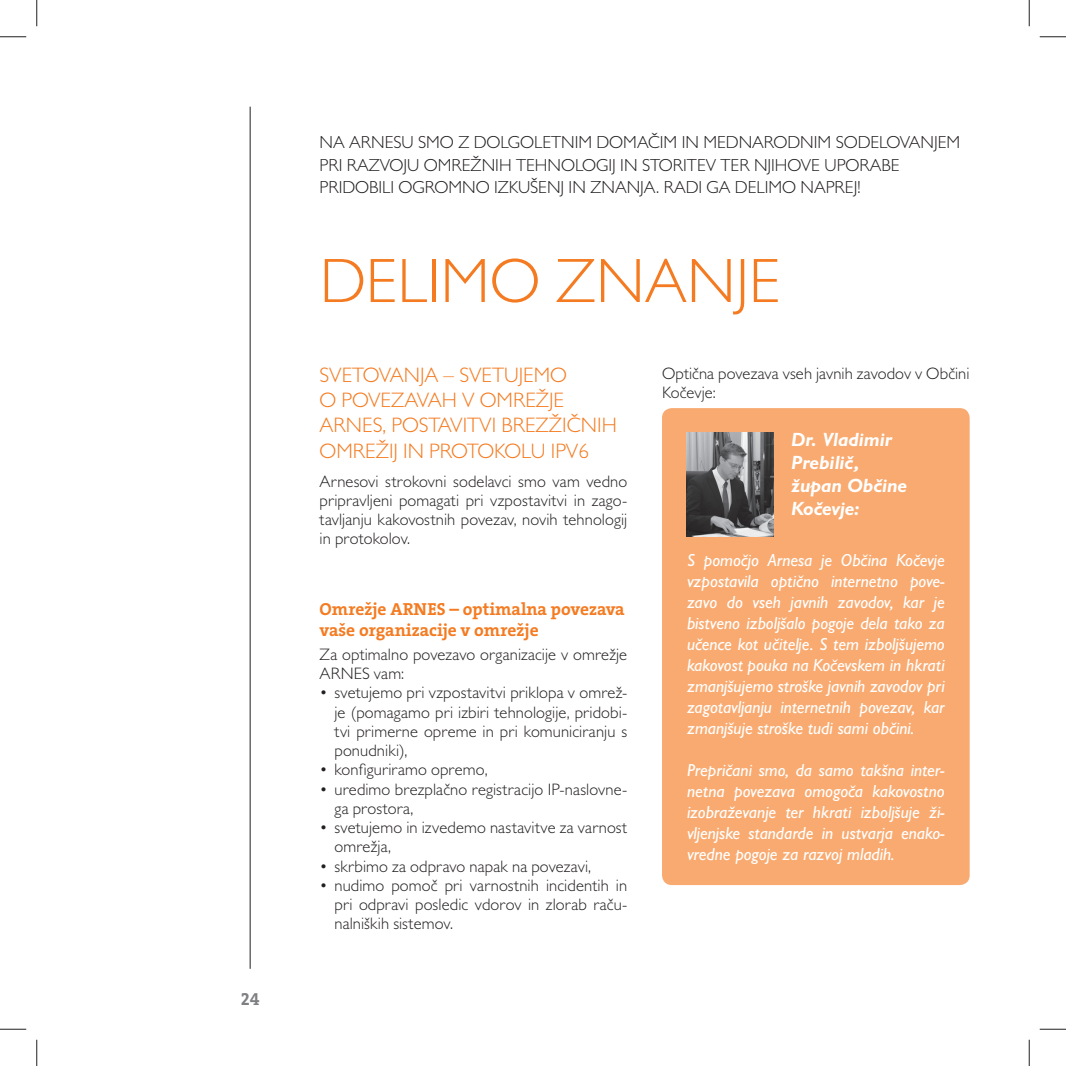
<style>
.page{position:relative;width:1066px;height:1066px;background:#fff}
.page>*{position:absolute;margin:0;border:0;box-sizing:border-box;transform-origin:0 0}
.t1{font:300 63px "Gill Sans MT Pro";color:#f47b21}
.t2{font:300 21px/25.2px "Gill Sans MT Pro";color:#f47b21}
.t3{font:italic 700 19.25px/23.1px "Gill Sans MT Pro";color:#fff}
.t4{font:italic 500 17.5px/21px "Gill Sans MT Pro";color:#fff;text-align:justify}
.t5{font:300 17.5px/22.8px "Gill Sans MT Pro";color:#231f20}
.t6{font:700 17.5px/21px "The Serif W7";color:#f47b21}
.t7{font:700 17.5px "The Serif W7";color:#7e8083}
.t8{font:300 16.62px/19.2px "Gill Sans MT Pro";letter-spacing:.005em;color:#231f20}
</style>
<div class="page">
<hr style="left:250px;top:107px;width:1px;height:861px;background:#231f20">
<div style="left:662px;top:408px;width:307px;height:477px;background:#f9aa70;border-radius:10px"></div>
<img style="left:687px;top:433px;width:87px;height:103px">
<svg style="left:0;top:36px;width:26px;height:1px"></svg>
<svg style="left:1039px;top:36px;width:27px;height:1px"></svg>
<svg style="left:0;top:1029px;width:26px;height:1px"></svg>
<svg style="left:1039px;top:1029px;width:27px;height:1px"></svg>
<svg style="left:36px;top:0;width:1px;height:26px"></svg>
<svg style="left:36px;top:1039px;width:1px;height:27px"></svg>
<svg style="left:1029px;top:0;width:1px;height:26px"></svg>
<svg style="left:1029px;top:1039px;width:1px;height:27px"></svg>
<p class="t7" style="left:241px;top:991px;width:20px">24</p>
<p class="t5" style="left:320px;top:133px;width:642px">NA ARNESU SMO Z DOLGOLETNIM DOMAČIM IN MEDNARODNIM SODELOVANJEM<br>PRI RAZVOJU OMREŽNIH TEHNOLOGIJ IN STORITEV TER NJIHOVE UPORABE<br>PRIDOBILI OGROMNO IZKUŠENJ IN ZNANJA. RADI GA DELIMO NAPREJ!</p>
<h1 class="t1" style="left:320px;top:259px;width:462px">DELIMO ZNANJE</h1>
<p class="t2" style="left:320px;top:364px;width:299px">SVETOVANJA – SVETUJEMO<br>O POVEZAVAH V OMREŽJE<br>ARNES, POSTAVITVI BREZŽIČNIH<br>OMREŽIJ IN PROTOKOLU IPV6</p>
<p class="t8" style="left:320px;top:473px;width:309px;text-align:justify">Arnesovi strokovni sodelavci smo vam vedno pripravljeni pomagati pri vzpostavitvi in zago&shy;tavljanju kakovostnih povezav, novih tehnologij in protokolov.</p>
<p class="t6" style="left:320px;top:599px;width:306px">Omrežje ARNES – optimalna povezava vaše organizacije v omrežje</p>
<p class="t8" style="left:320px;top:646px;width:309px">Za optimalno povezavo organizacije v omrežje<br>ARNES vam:</p>
<p class="t8" style="left:334px;top:685px;width:294px;text-align:justify;text-indent:-15px">• svetujemo pri vzpostavitvi priklopa v omrež&shy;je (pomagamo pri izbiri tehnologije, pridobi&shy;tvi primerne opreme in pri komuniciranju s ponudniki),</p>
<p class="t8" style="left:320px;top:762px;width:170px">• konfiguriramo opremo,</p>
<p class="t8" style="left:334px;top:781px;width:294px;text-indent:-15px">• uredimo brezplačno registracijo IP-naslovne&shy;ga prostora,</p>
<p class="t8" style="left:334px;top:819px;width:294px;text-indent:-15px">• svetujemo in izvedemo nastavitve za varnost omrežja,</p>
<p class="t8" style="left:320px;top:858px;width:273px">• skrbimo za odpravo napak na povezavi,</p>
<p class="t8" style="left:334px;top:877px;width:294px;text-align:justify;text-indent:-15px">• nudimo pomoč pri varnostnih incidentih in pri odpravi posledic vdorov in zlorab raču&shy;nalniških sistemov.</p>
<p class="t8" style="left:662px;top:365px;width:309px">Optična povezava vseh javnih zavodov v Občini<br>Kočevje:</p>
<p class="t3" style="left:791px;top:430px;width:117px">Dr. Vladimir<br>Prebilič, župan Občine<br>Kočevje:</p>
<p class="t4" style="left:687px;top:552px;width:259px">S pomočjo Arnesa je Občina Kočevje vzpostavila optično internetno pove&shy;zavo do vseh javnih zavodov, kar je bistveno izboljšalo pogoje dela tako za učence kot učitelje. S tem izboljšujemo kakovost pouka na Kočevskem in hkrati zmanjšujemo stroške javnih zavodov pri zagotavljanju internetnih povezav, kar zmanjšuje stroške tudi sami občini.</p>
<p class="t4" style="left:687px;top:762px;width:259px">Prepričani smo, da samo takšna inter&shy;netna povezava omogoča kakovostno izobraževanje ter hkrati izboljšuje ži&shy;vljenjske standarde in ustvarja enako&shy;vredne pogoje za razvoj mladih.</p>
</div>
